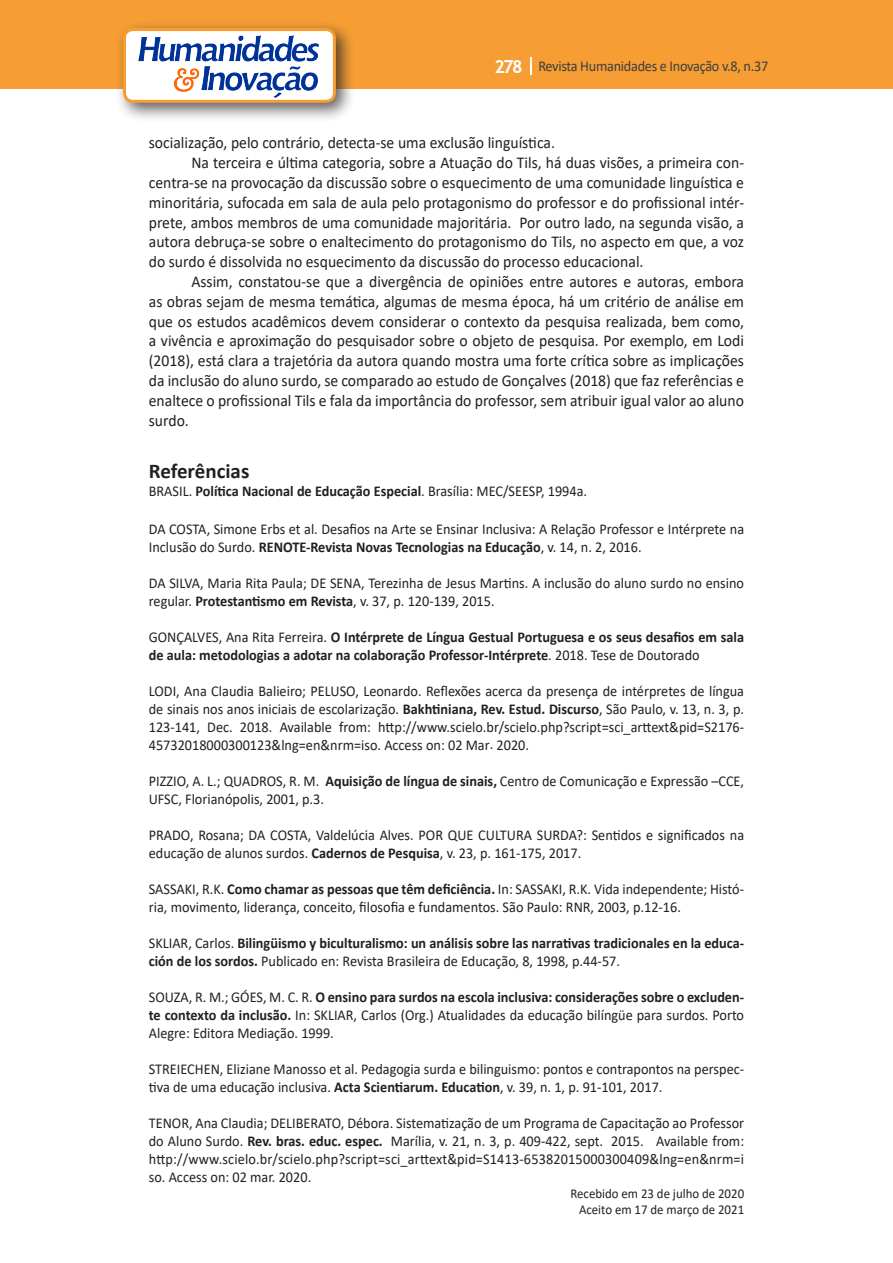
<style>
.page{position:relative;width:893px;height:1263px;background:#fff}
.page>*{position:absolute;margin:0;border:0;box-sizing:border-box;transform-origin:0 0}
.Titulo_2{font:700 21px "Calibri";color:#231f20}
.Texto{font:16.5px/19.8px "Calibri";color:#231f20;text-align:justify;scale:.95 1}
.Texto-2{font:15px/18px "Calibri";color:#231f20;scale:.95 1}
.Texto-3{font:700 15px/18px "Calibri";color:#231f20;scale:.95 1}
.t1{font:15px "Calibri";letter-spacing:-.02em;color:#3e3e3f;scale:.95 1}
.Texto-4{font:13.5px "Calibri";color:#231f20;scale:.95 1}
.s1{font-family:"Trebuchet MS";font-weight:700;font-size:18px;color:#fff}
.s2{font-weight:400}
.s3{font-weight:700}
</style>
<div class="page">
<div style="left:0;top:0;width:893px;height:88px;background:#f69e34"></div>
<svg style="left:530px;top:57px;width:2px;height:18px"></svg>
<div style="left:115px;top:20px;width:241px;height:103px;background:#231f20;opacity:.75"></div>
<div style="left:125px;top:30px;width:209px;height:71px;background:#fff;border-radius:9px"></div>
<img style="left:138px;top:35px;width:181px;height:62px">
<div style="left:123px;top:28px;width:213px;height:75px;border:3px solid #f69e34;border-radius:9px"></div>
<p class="t1" style="left:495px;top:56px;width:290px"><span class="s1">278</span> Revista Humanidades e Inovação v.8, n.37</p>
<p class="Texto" style="left:149px;top:133px;width:429px">socialização, pelo contrário, detecta-se uma exclusão linguística.</p>
<p class="Texto" style="left:149px;top:152px;width:628px;text-indent:43px">Na terceira e última categoria, sobre a Atuação do Tils, há duas visões, a primeira con&shy;centra-se na provocação da discussão sobre o esquecimento de uma comunidade linguística e minoritária, sufocada em sala de aula pelo protagonismo do professor e do profissional intér&shy;prete, ambos membros de uma comunidade majoritária. Por outro lado, na segunda visão, a autora debruça-se sobre o enaltecimento do protagonismo do Tils, no aspecto em que, a voz do surdo é dissolvida no esquecimento da discussão do processo educacional.</p>
<p class="Texto" style="left:149px;top:271px;width:628px;text-indent:43px">Assim, constatou-se que a divergência de opiniões entre autores e autoras, embora as obras sejam de mesma temática, algumas de mesma época, há um critério de análise em que os estudos acadêmicos devem considerar o contexto da pesquisa realizada, bem como, a vivência e aproximação do pesquisador sobre o objeto de pesquisa. Por exemplo, em Lodi (2018), está clara a trajetória da autora quando mostra uma forte crítica sobre as implicações da inclusão do aluno surdo, se comparado ao estudo de Gonçalves (2018) que faz referências e enaltece o profissional Tils e fala da importância do professor, sem atribuir igual valor ao aluno surdo.</p>
<p class="Titulo_2" style="left:149px;top:456px;width:102px">Referências</p>
<p class="Texto-3" style="left:149px;top:482px;width:463px"><span class="s2">BRASIL.</span> Política Nacional de Educação Especial<span class="s2">. Brasília: MEC/SEESP, 1994a.</span></p>
<p class="Texto-2" style="left:149px;top:519px;width:628px">DA COSTA, Simone Erbs et al. Desafios na Arte se Ensinar Inclusiva: A Relação Professor e Intérprete na<br>Inclusão do Surdo. <span class="s3">RENOTE-Revista Novas Tecnologias na Educação</span>, v. 14, n. 2, 2016.</p>
<p class="Texto-2" style="left:149px;top:573px;width:628px">DA SILVA, Maria Rita Paula; DE SENA, Terezinha de Jesus Martins. A inclusão do aluno surdo no ensino regular. <span class="s3">Protestantismo em Revista</span>, v. 37, p. 120-139, 2015.</p>
<p class="Texto-3" style="left:149px;top:627px;width:628px"><span class="s2">GONÇALVES, Ana Rita Ferreira.</span> O Intérprete de Língua Gestual Portuguesa e os seus desafios em sala de aula: metodologias a adotar na colaboração Professor-Intérprete<span class="s2">. 2018. Tese de Doutorado</span></p>
<p class="Texto-2" style="left:149px;top:681px;width:628px;text-align:justify">LODI, Ana Claudia Balieiro; PELUSO, Leonardo. Reflexões acerca da presença de intérpretes de língua de sinais nos anos iniciais de escolarização. <span class="s3">Bakhtiniana, Rev. Estud. Discurso</span>, São Paulo, v. 13, n. 3, p.<br>123-141, Dec. 2018. Available from: http://www.scielo.br/scielo.php?script=sci_arttext&amp;pid=S2176- 45732018000300123&amp;lng=en&amp;nrm=iso. Access on: 02 Mar. 2020.</p>
<p class="Texto-2" style="left:149px;top:771px;width:628px">PIZZIO, A. L.; QUADROS, R. M. <span class="s3">Aquisição de língua de sinais,</span> Centro de Comunicação e Expressão –CCE,<br>UFSC, Florianópolis, 2001, p.3.</p>
<p class="Texto-2" style="left:149px;top:825px;width:628px">PRADO, Rosana; DA COSTA, Valdelúcia Alves. POR QUE CULTURA SURDA?: Sentidos e significados na educação de alunos surdos. <span class="s3">Cadernos de Pesquisa</span>, v. 23, p. 161-175, 2017.</p>
<p class="Texto-2" style="left:149px;top:879px;width:628px">SASSAKI, R.K. <span class="s3">Como chamar as pessoas que têm deficiência.</span> In: SASSAKI, R.K. Vida independente; Histó&shy;ria, movimento, liderança, conceito, filosofia e fundamentos. São Paulo: RNR, 2003, p.12-16.</p>
<p class="Texto-3" style="left:149px;top:933px;width:628px"><span class="s2">SKLIAR, Carlos.</span> Bilingüismo y biculturalismo: un análisis sobre las narrativas tradicionales en la educa&shy;ción de los sordos. <span class="s2">Publicado en: Revista Brasileira de Educação, 8, 1998, p.44-57.</span></p>
<p class="Texto-2" style="left:149px;top:987px;width:628px;text-align:justify">SOUZA, R. M.; GÓES, M. C. R. <span class="s3">O ensino para surdos na escola inclusiva: considerações sobre o excluden&shy;te contexto da inclusão.</span> In: SKLIAR, Carlos (Org.) Atualidades da educação bilíngüe para surdos. Porto Alegre: Editora Mediação. 1999.</p>
<p class="Texto-2" style="left:149px;top:1059px;width:628px">STREIECHEN, Eliziane Manosso et al. Pedagogia surda e bilinguismo: pontos e contrapontos na perspec&shy;tiva de uma educação inclusiva. <span class="s3">Acta Scientiarum. Education</span>, v. 39, n. 1, p. 91-101, 2017.</p>
<p class="Texto-2" style="left:149px;top:1113px;width:628px;text-align:justify">TENOR, Ana Claudia; DELIBERATO, Débora. Sistematização de um Programa de Capacitação ao Professor do Aluno Surdo. <span class="s3">Rev. bras. educ. espec.</span> Marília, v. 21, n. 3, p. 409-422, sept. 2015. Available from: http://www.scielo.br/scielo.php?script=sci_arttext&amp;pid=S1413-65382015000300409&amp;lng=en&amp;nrm=i so. Access on: 02 mar. 2020.</p>
<p class="Texto-4" style="left:570px;top:1184px;width:184px">Recebido em 23 de julho de 2020</p>
<p class="Texto-4" style="left:579px;top:1200px;width:175px">Aceito em 17 de março de 2021</p>
</div>
